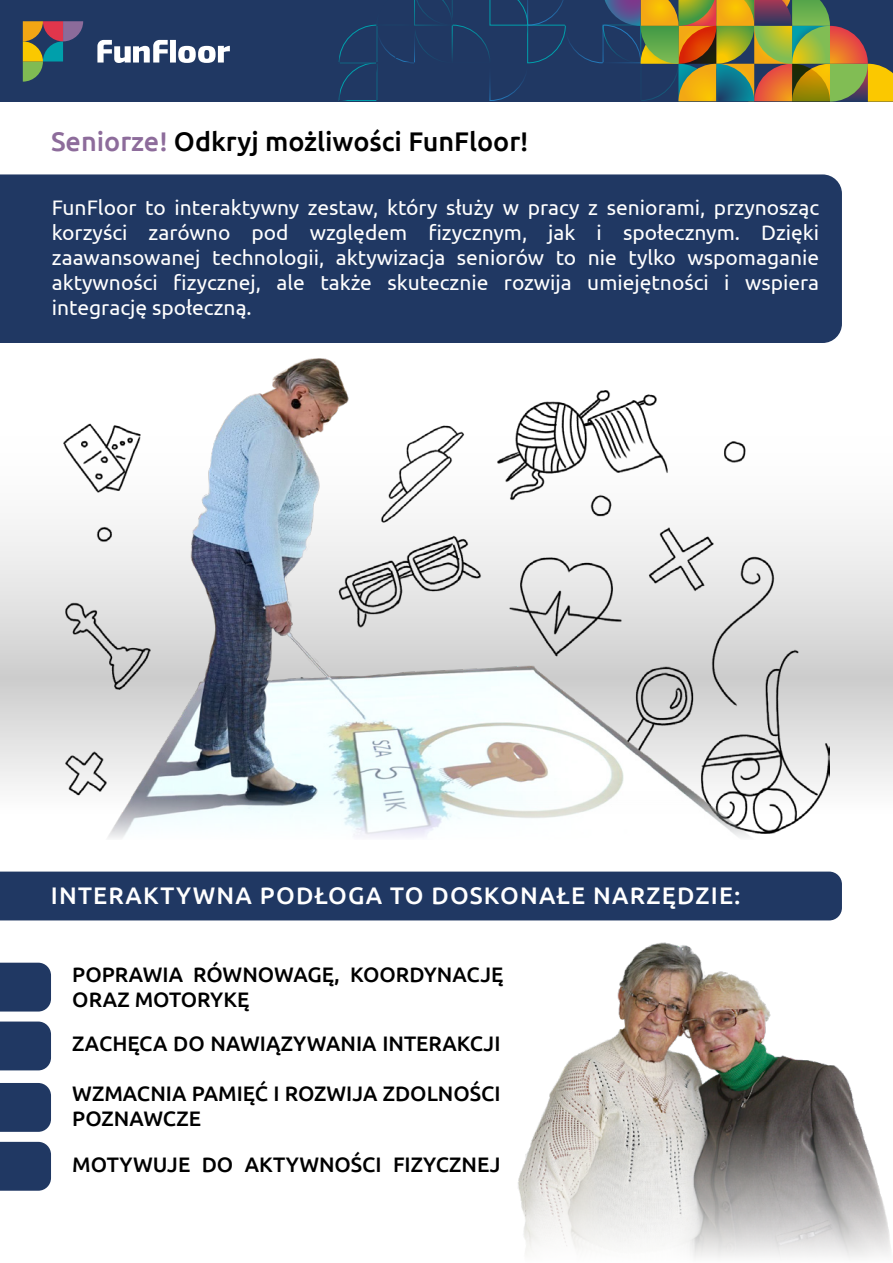
<style>
.page{position:relative;width:893px;height:1263px;background:#fff}
.page>*{position:absolute;margin:0;border:0;box-sizing:border-box;transform-origin:0 0}
.t1{font:500 27px "Ubuntu";color:#000}
.t2{font:500 24px "Ubuntu";letter-spacing:.05em;color:#fff}
.t3{font:21px/25.2px "Ubuntu";color:#fff;text-align:justify}
.t4{font:500 21px/25.2px "Ubuntu";color:#000}
.s1{color:#8d6c9b}
</style>
<div class="page">
<div style="left:0;top:0;width:893px;height:101px;background:#203863"></div>
<svg style="left:23px;top:21px;width:60px;height:61px"></svg>
<svg style="left:97px;top:40px;width:133px;height:23px"></svg>
<svg style="left:338px;top:0;width:555px;height:101px"></svg>
<svg style="left:0;top:442px;width:893px;height:392px"></svg>
<img style="left:64px;top:423px;width:765px;height:410px">
<div style="left:0;top:174px;width:842px;height:169px;background:#203863"></div>
<div style="left:0;top:871px;width:842px;height:49px;background:#203863"></div>
<div style="left:0;top:963px;width:51px;height:48px;background:#203863"></div>
<div style="left:0;top:1021px;width:51px;height:49px;background:#203863"></div>
<div style="left:0;top:1083px;width:51px;height:49px;background:#203863"></div>
<div style="left:0;top:1142px;width:51px;height:49px;background:#203863"></div>
<img style="left:105px;top:358px;width:651px;height:481px">
<img style="left:518px;top:942px;width:373px;height:316px">
<p class="t1" style="left:51px;top:124px;width:479px"><span class="s1">Seniorze!</span> Odkryj możliwości FunFloor!</p>
<p class="t3" style="left:52px;top:194px;width:769px">FunFloor to interaktywny zestaw, który służy w pracy z seniorami, przynosząc korzyści zarówno pod względem fizycznym, jak i społecznym. Dzięki zaawansowanej technologii, aktywizacja seniorów to nie tylko wspomaganie aktywności fizycznej, ale także skutecznie rozwija umiejętności i wspiera integrację społeczną.</p>
<p class="t2" style="left:51px;top:880px;width:691px">INTERAKTYWNA PODŁOGA TO DOSKONAŁE NARZĘDZIE:</p>
<p class="t4" style="left:72px;top:961px;width:433px">POPRAWIA RÓWNOWAGĘ, KOORDYNACJĘ<br>ORAZ MOTORYKĘ</p>
<p class="t4" style="left:72px;top:1030px;width:430px">ZACHĘCA DO NAWIĄZYWANIA INTERAKCJI</p>
<p class="t4" style="left:72px;top:1080px;width:430px">WZMACNIA PAMIĘĆ I ROZWIJA ZDOLNOŚCI<br>POZNAWCZE</p>
<p class="t4" style="left:72px;top:1151px;width:430px">MOTYWUJE DO AKTYWNOŚCI FIZYCZNEJ</p>
</div>
